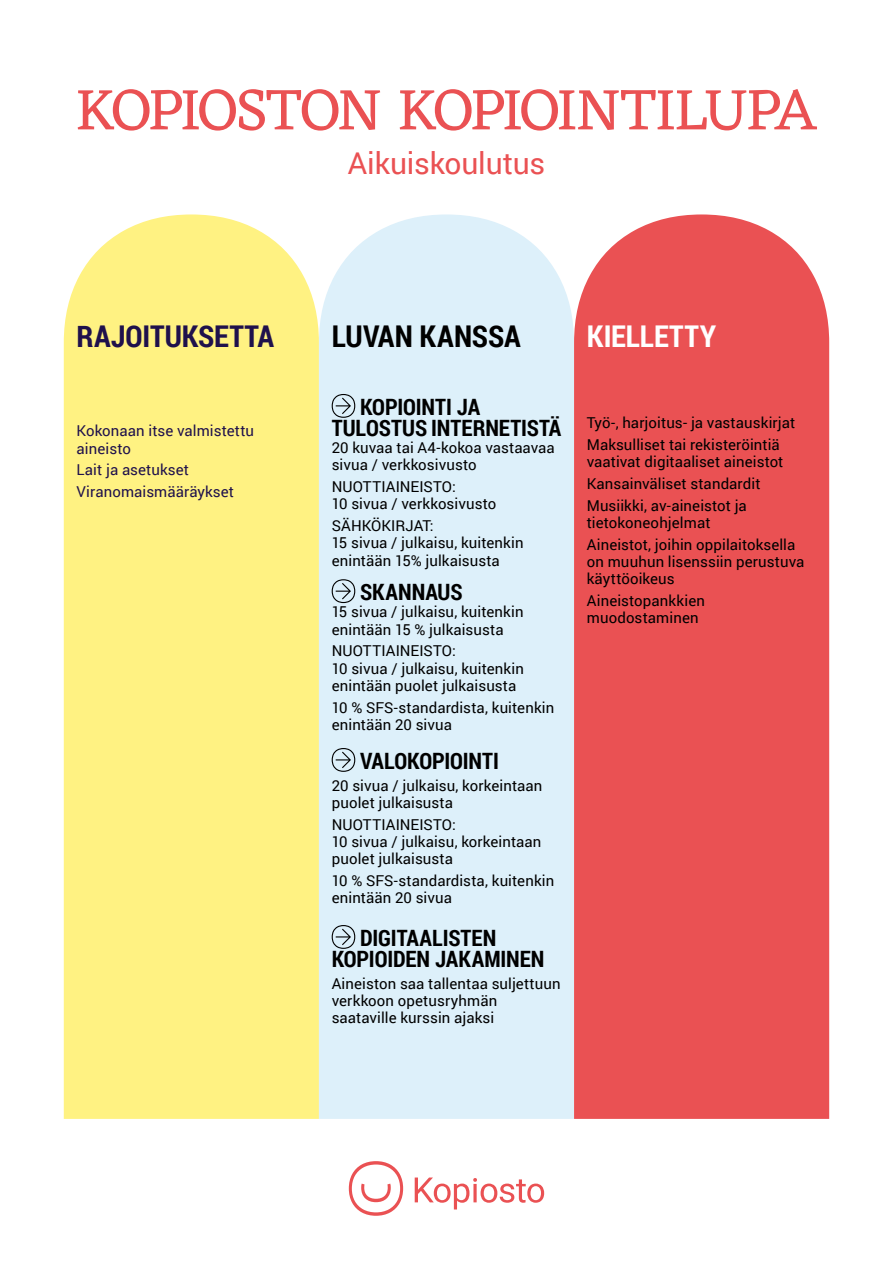
<style>
.page{position:relative;width:893px;height:1263px;background:#fff}
.page>*{position:absolute;margin:0;border:0;box-sizing:border-box;transform-origin:0 0}
.t1{font:60px "Eczar";letter-spacing:-.04em;color:#ea5153}
.t2{font:30px "Roboto";letter-spacing:-.005em;color:#ea5153}
.t3{font:700 30px "Roboto Condensed";letter-spacing:-.005em;color:#1f114c}
.t4{font:700 30px "Roboto Condensed";color:#000}
.t5{font:700 30px "Roboto Condensed";letter-spacing:.005em;color:#fff}
.t6{font:700 22.5px/21px "Roboto Condensed";letter-spacing:-.005em;color:#000}
.t7{font:15px/17.2px "Roboto";letter-spacing:.005em;color:#000}
.t8{font:15px/17.2px "Roboto";letter-spacing:.005em;color:#1f114c}
</style>
<div class="page">
<svg style="left:349px;top:1161px;width:54px;height:55px"></svg>
<svg style="left:415px;top:1177px;width:129px;height:32px"></svg>
<div style="left:64px;top:214px;width:255px;height:905px;background:#fff282"></div>
<div style="left:319px;top:214px;width:255px;height:905px;background:#ddf0fa"></div>
<div style="left:574px;top:214px;width:255px;height:905px;background:#ea5153"></div>
<svg style="left:332px;top:394px;width:23px;height:24px"></svg>
<svg style="left:332px;top:579px;width:23px;height:24px"></svg>
<svg style="left:332px;top:748px;width:23px;height:24px"></svg>
<svg style="left:332px;top:925px;width:23px;height:24px"></svg>
<h1 class="t1" style="left:76px;top:68px;width:743px">KOPIOSTON KOPIOINTILUPA</h1>
<h2 class="t2" style="left:348px;top:143px;width:199px">Aikuiskoulutus</h2>
<h2 class="t3" style="left:77px;top:315px;width:199px">RAJOITUKSETTA</h2>
<h2 class="t4" style="left:332px;top:315px;width:191px">LUVAN KANSSA</h2>
<h2 class="t5" style="left:587px;top:315px;width:131px">KIELLETTY</h2>
<p class="t8" style="left:77px;top:422px;width:179px">Kokonaan itse valmistettu aineisto</p>
<p class="t8" style="left:77px;top:458px;width:159px;line-height:21.8px">Lait ja asetukset<br>Viranomaismääräykset</p>
<h3 class="t6" style="left:332px;top:395px;width:231px;text-indent:29px">KOPIOINTI JA<br>TULOSTUS INTERNETISTÄ</h3>
<p class="t7" style="left:332px;top:438px;width:225px">20 kuvaa tai A4-kokoa vastaavaa sivua / verkkosivusto</p>
<p class="t7" style="left:332px;top:477px;width:166px">NUOTTIAINEISTO:<br>10 sivua / verkkosivusto</p>
<p class="t7" style="left:332px;top:516px;width:193px">SÄHKÖKIRJAT:<br>15 sivua / julkaisu, kuitenkin enintään 15% julkaisusta</p>
<h3 class="t6" style="left:360px;top:581px;width:104px">SKANNAUS</h3>
<p class="t7" style="left:332px;top:603px;width:193px">15 sivua / julkaisu, kuitenkin enintään 15 % julkaisusta</p>
<p class="t7" style="left:332px;top:642px;width:194px">NUOTTIAINEISTO:<br>10 sivua / julkaisu, kuitenkin enintään puolet julkaisusta</p>
<p class="t7" style="left:332px;top:698px;width:224px">10 % SFS-standardista, kuitenkin enintään 20 sivua</p>
<h3 class="t6" style="left:360px;top:749px;width:140px">VALOKOPIOINTI</h3>
<p class="t7" style="left:332px;top:776px;width:212px">20 sivua / julkaisu, korkeintaan puolet julkaisusta</p>
<p class="t7" style="left:332px;top:815px;width:211px">NUOTTIAINEISTO:<br>10 sivua / julkaisu, korkeintaan puolet julkaisusta</p>
<p class="t7" style="left:332px;top:871px;width:224px">10 % SFS-standardista, kuitenkin enintään 20 sivua</p>
<h3 class="t6" style="left:332px;top:926px;width:214px;text-indent:29px">DIGITAALISTEN<br>KOPIOIDEN JAKAMINEN</h3>
<p class="t7" style="left:332px;top:974px;width:231px">Aineiston saa tallentaa suljettuun verkkoon opetusryhmän saataville kurssin ajaksi</p>
<p class="t7" style="left:587px;top:412px;width:210px;line-height:21.8px">Työ-, harjoitus- ja vastauskirjat<br>Maksulliset tai rekisteröintiä</p>
<p class="t7" style="left:587px;top:451px;width:198px;line-height:21.8px">vaativat digitaaliset aineistot<br>Kansainväliset standardit<br>Musiikki, av-aineistot ja</p>
<p class="t7" style="left:587px;top:511px;width:210px;line-height:21.8px">tietokoneohjelmat<br>Aineistot, joihin oppilaitoksella</p>
<p class="t7" style="left:587px;top:553px;width:219px">on muuhun lisenssiin perustuva käyttöoikeus</p>
<p class="t7" style="left:587px;top:592px;width:120px">Aineistopankkien muodostaminen</p>
</div>
